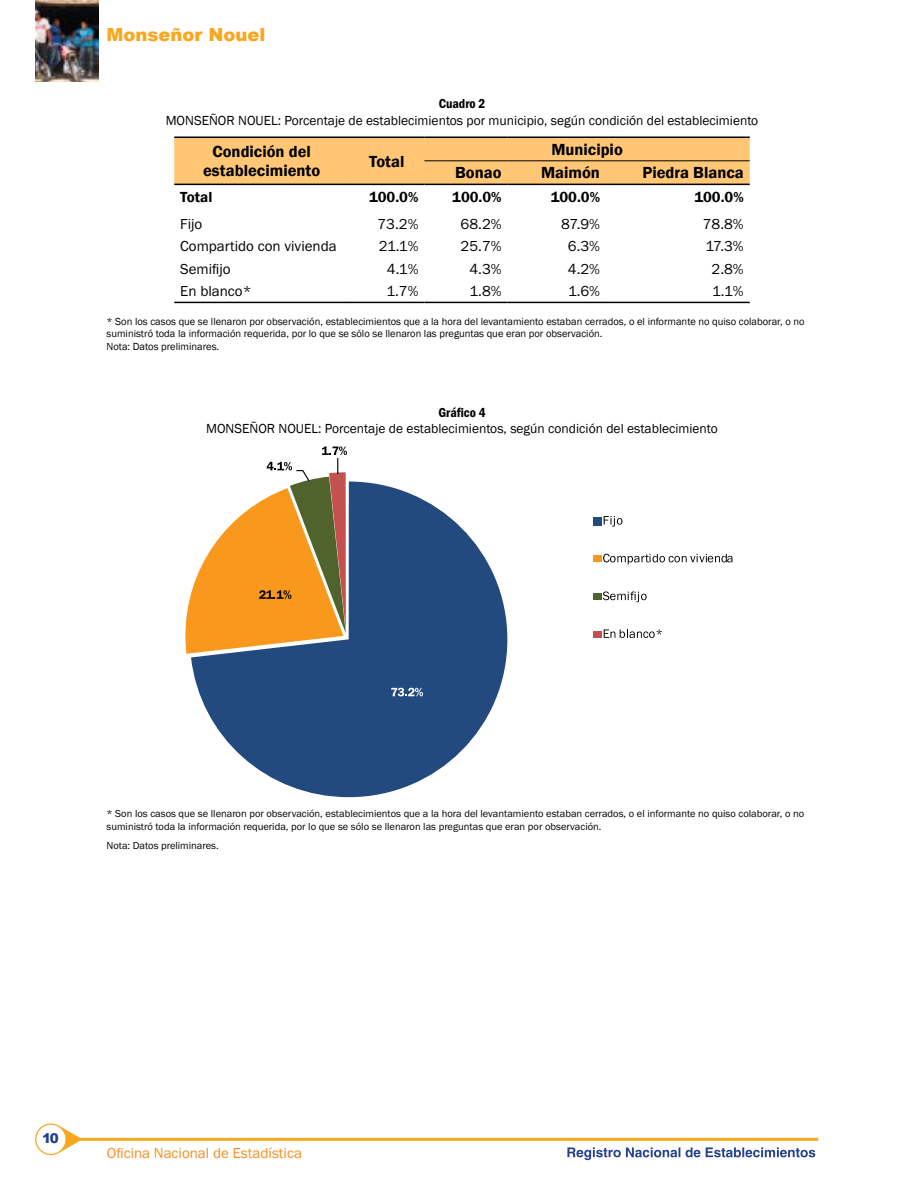
<style>
.page{position:relative;width:918px;height:1188px;background:#fff}
.page>*{position:absolute;margin:0;border:0;box-sizing:border-box;transform-origin:0 0}
.t1{font:900 18px "Arial";color:#faa61f}
.t2{font:600 16.5px/19.8px "Franklin Gothic";color:#000;text-align:center}
.t3{font:15px "Franklin Got Itc TOT Boo";color:#000}
.t4{font:600 15px "Franklin Gothic";color:#000}
.t5{font:15px "Franklin Got Itc TOT Boo";color:#f78d1e}
.t6{font:13.5px "Franklin Gothic";color:#000}
.t7{font:13.5px "Franklin Got Itc TOT Dem Con";color:#000}
.t8{font:900 13.5px "Arial";color:#25408f}
.t9{font:10.5px/12.6px "Franklin Gothic";color:#000}
.t10{font:10.5px/12.6px "Franklin Got Itc TOT Boo";color:#000}
</style>
<div class="page">
<img style="left:35px;top:0;width:64px;height:82px">
<svg style="left:567px;top:1147px;width:113px;height:13px"></svg>
<svg style="left:686px;top:1147px;width:14px;height:10px"></svg>
<svg style="left:706px;top:1147px;width:109px;height:10px"></svg>
<svg style="left:35px;top:1124px;width:48px;height:31px"></svg>
<hr style="left:80px;top:1138px;width:738px;height:3px;background:#faa61f">
<div style="left:174px;top:138px;width:576px;height:46px;background:#ffc775"></div>
<hr style="left:174px;top:137px;width:175px;height:1px;background:#000">
<hr style="left:349px;top:137px;width:75px;height:1px;background:#000">
<hr style="left:424px;top:137px;width:84px;height:1px;background:#000">
<hr style="left:508px;top:137px;width:98px;height:1px;background:#000">
<hr style="left:606px;top:137px;width:144px;height:1px;background:#000">
<hr style="left:174px;top:184px;width:175px;height:1px;background:#000">
<hr style="left:349px;top:184px;width:75px;height:1px;background:#000">
<hr style="left:424px;top:184px;width:84px;height:1px;background:#000">
<hr style="left:508px;top:184px;width:98px;height:1px;background:#000">
<hr style="left:606px;top:184px;width:144px;height:1px;background:#000">
<hr style="left:174px;top:302px;width:175px;height:1px;background:#000">
<hr style="left:349px;top:302px;width:75px;height:1px;background:#000">
<hr style="left:424px;top:302px;width:84px;height:1px;background:#000">
<hr style="left:508px;top:302px;width:98px;height:1px;background:#000">
<hr style="left:606px;top:302px;width:144px;height:1px;background:#000">
<hr style="left:424px;top:160px;width:84px;height:1px;background:#000">
<hr style="left:508px;top:160px;width:98px;height:1px;background:#000">
<hr style="left:606px;top:160px;width:144px;height:1px;background:#000">
<svg style="left:191px;top:482px;width:316px;height:315px;fill:#224a7e"></svg>
<svg style="left:391px;top:688px;width:32px;height:8px"></svg>
<svg style="left:185px;top:446px;width:162px;height:208px"></svg>
<div style="left:594px;top:517px;width:8px;height:8px;background:#224a7e"></div>
<svg style="left:604px;top:516px;width:18px;height:11px"></svg>
<div style="left:594px;top:555px;width:8px;height:7px;background:#f8991d"></div>
<svg style="left:603px;top:554px;width:130px;height:10px"></svg>
<div style="left:594px;top:593px;width:8px;height:7px;background:#51632c"></div>
<svg style="left:603px;top:591px;width:44px;height:11px"></svg>
<div style="left:594px;top:631px;width:8px;height:7px;background:#c2514f"></div>
<svg style="left:604px;top:629px;width:58px;height:9px"></svg>
<h1 class="t1" style="left:106px;top:21px;width:161px">Monseñor Nouel</h1>
<p class="t7" style="left:439px;top:96px;width:48px">Cuadro 2</p>
<p class="t6" style="left:166px;top:112px;width:594px">MONSEÑOR NOUEL: Porcentaje de establecimientos por municipio, según condición del establecimiento</p>
<h2 class="t2" style="left:203px;top:141px;width:119px">Condición del establecimiento</h2>
<h2 class="t2" style="left:369px;top:151px;width:37px">Total</h2>
<h2 class="t2" style="left:551px;top:140px;width:73px">Municipio</h2>
<h2 class="t2" style="left:455px;top:163px;width:48px">Bonao</h2>
<h2 class="t2" style="left:541px;top:163px;width:60px">Maimón</h2>
<h2 class="t2" style="left:642px;top:163px;width:103px">Piedra Blanca</h2>
<h3 class="t4" style="left:180px;top:188px;width:34px">Total</h3>
<h3 class="t4" style="left:369px;top:188px;width:51px">100.0%</h3>
<h3 class="t4" style="left:452px;top:188px;width:51px">100.0%</h3>
<h3 class="t4" style="left:551px;top:188px;width:51px">100.0%</h3>
<h3 class="t4" style="left:694px;top:188px;width:51px">100.0%</h3>
<h3 class="t3" style="left:180px;top:216px;width:24px">Fijo</h3>
<h3 class="t3" style="left:378px;top:216px;width:42px">73.2%</h3>
<h3 class="t3" style="left:461px;top:216px;width:42px">68.2%</h3>
<h3 class="t3" style="left:561px;top:216px;width:40px">87.9%</h3>
<h3 class="t3" style="left:703px;top:216px;width:42px">78.8%</h3>
<h3 class="t3" style="left:180px;top:238px;width:158px">Compartido con vivienda</h3>
<h3 class="t3" style="left:379px;top:238px;width:41px">21.1%</h3>
<h3 class="t3" style="left:461px;top:238px;width:42px">25.7%</h3>
<h3 class="t3" style="left:568px;top:238px;width:34px">6.3%</h3>
<h3 class="t3" style="left:705px;top:238px;width:40px">17.3%</h3>
<h3 class="t3" style="left:180px;top:261px;width:52px">Semifijo</h3>
<h3 class="t3" style="left:387px;top:261px;width:33px">4.1%</h3>
<h3 class="t3" style="left:469px;top:261px;width:34px">4.3%</h3>
<h3 class="t3" style="left:568px;top:261px;width:34px">4.2%</h3>
<h3 class="t3" style="left:712px;top:261px;width:34px">2.8%</h3>
<h3 class="t3" style="left:180px;top:283px;width:73px">En blanco*</h3>
<h3 class="t3" style="left:386px;top:283px;width:34px">1.7%</h3>
<h3 class="t3" style="left:470px;top:283px;width:34px">1.8%</h3>
<h3 class="t3" style="left:568px;top:283px;width:34px">1.6%</h3>
<h3 class="t3" style="left:712px;top:283px;width:33px">1.1%</h3>
<p class="t9" style="left:106px;top:315px;width:700px">* Son los casos que se llenaron por observación, establecimientos que a la hora del levantamiento estaban cerrados, o el informante no quiso colaborar, o no suministró toda la información requerida, por lo que se sólo se llenaron las preguntas que eran por observación.<br>Nota: Datos preliminares.</p>
<p class="t7" style="left:438px;top:404px;width:49px">Gráfico 4</p>
<p class="t6" style="left:206px;top:420px;width:513px">MONSEÑOR NOUEL: Porcentaje de establecimientos, según condición del establecimiento</p>
<p class="t10" style="left:106px;top:807px;width:699px">* Son los casos que se llenaron por observación, establecimientos que a la hora del levantamiento estaban cerrados, o el informante no quiso colaborar, o no suministró toda la información requerida, por lo que se sólo se llenaron las preguntas que eran por observación.</p>
<p class="t10" style="left:106px;top:840px;width:114px">Nota: Datos preliminares.</p>
<p class="t8" style="left:42px;top:1129px;width:18px">10</p>
<h3 class="t5" style="left:107px;top:1144px;width:196px">Oficina Nacional de Estadística</h3>
</div>
